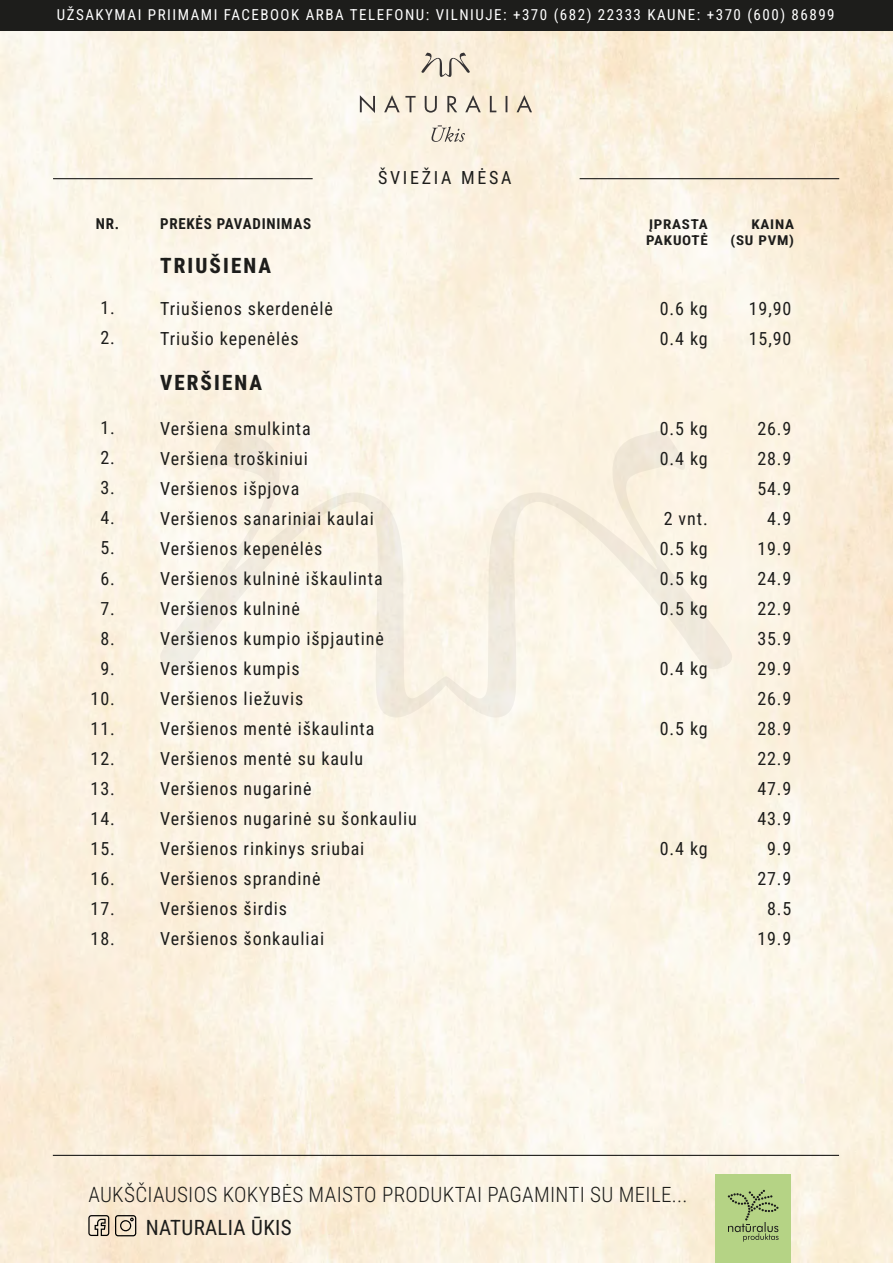
<style>
.page{position:relative;width:893px;height:1263px;background:#fff}
.page>*{position:absolute;margin:0;border:0;box-sizing:border-box;transform-origin:0 0}
.t1{font:300 21px "Roboto Condensed";letter-spacing:.015em;color:#1d1d1b}
.t2{font:800 21px "Roboto Condensed";letter-spacing:.1em;color:#1d1d1b}
.t3{font:21px "Roboto Condensed";letter-spacing:.015em;color:#1d1d1b}
.t4{font:18px/30px "Roboto Condensed";letter-spacing:.05em;color:#1d1d1b}
.t5{font:18px "Roboto Condensed";letter-spacing:.15em;color:#1d1d1b}
.t6{font:15px "Roboto Condensed";letter-spacing:.1em;color:#fff}
.t7{font:700 15px "Roboto Condensed";letter-spacing:.05em;color:#1d1d1b}
.t8{font:700 13.35px/16px "Roboto Condensed";letter-spacing:.05em;color:#1d1d1b;text-align:right;scale:1.12 1}
</style>
<div class="page">
<svg style="left:160px;top:431px;width:572px;height:287px;background:#f9f3e5"></svg>
<hr style="left:53px;top:178px;width:260px;height:1px;background:#1d1d1b">
<hr style="left:579px;top:178px;width:260px;height:1px;background:#1d1d1b">
<hr style="left:53px;top:1155px;width:786px;height:1px;background:#1d1d1b">
<div style="left:715px;top:1174px;width:75px;height:89px;background:#b5d385"></div>
<svg style="left:727px;top:1190px;width:51px;height:52px"></svg>
<svg style="left:115px;top:1215px;width:21px;height:21px"></svg>
<svg style="left:88px;top:1215px;width:21px;height:21px"></svg>
<svg style="left:421px;top:53px;width:49px;height:24px"></svg>
<svg style="left:360px;top:95px;width:172px;height:18px;background:#d6cdbe"></svg>
<svg style="left:431px;top:125px;width:34px;height:17px"></svg>
<div style="left:0;top:0;width:893px;height:31px;background:#1d1d1b"></div>
<p class="t6" style="left:57px;top:4px;width:779px">UŽSAKYMAI PRIIMAMI FACEBOOK ARBA TELEFONU: VILNIUJE: +370 (682) 22333 KAUNE: +370 (600) 86899</p>
<p class="t7" style="left:96px;top:213px;width:25px">NR.</p>
<p class="t7" style="left:160px;top:213px;width:153px">PREKĖS PAVADINIMAS</p>
<p class="t4" style="left:100px;top:292px;width:16px">1.<br>2.</p>
<p class="t2" style="left:160px;top:250px;width:113px">TRIUŠIENA</p>
<p class="t4" style="left:160px;top:292px;width:174px">Triušienos skerdenėlė<br>Triušio kepenėlės</p>
<p class="t2" style="left:160px;top:368px;width:104px">VERŠIENA</p>
<p class="t5" style="left:378px;top:165px;width:135px">ŠVIEŽIA MĖSA</p>
<p class="t4" style="left:91px;top:412px;width:26px;text-align:center">1.<br>2.<br>3.<br>4.<br>5.<br>6.<br>7.<br>8.<br>9.<br>10.<br>11.<br>12.<br>13.<br>14.<br>15.<br>16.<br>17.<br>18.</p>
<p class="t4" style="left:160px;top:412px;width:258px">Veršiena smulkinta<br>Veršiena troškiniui<br>Veršienos išpjova<br>Veršienos sanariniai kaulai<br>Veršienos kepenėlės<br>Veršienos kulninė iškaulinta<br>Veršienos kulninė<br>Veršienos kumpio išpjautinė<br>Veršienos kumpis<br>Veršienos liežuvis<br>Veršienos mentė iškaulinta<br>Veršienos mentė su kaulu<br>Veršienos nugarinė<br>Veršienos nugarinė su šonkauliu<br>Veršienos rinkinys sriubai<br>Veršienos sprandinė<br>Veršienos širdis<br>Veršienos šonkauliai</p>
<p class="t8" style="left:646px;top:215px;width:56px;text-align:left">ĮPRASTA<br>PAKUOTĖ</p>
<p class="t4" style="left:659px;top:293px;width:49px">0.6 kg<br>0.4 kg</p>
<p class="t8" style="left:730px;top:215px;width:58px">KAINA (SU PVM)</p>
<p class="t4" style="left:748px;top:293px;width:44px">19,90<br>15,90</p>
<p class="t4" style="left:659px;top:413px;width:49px">0.5 kg<br>0.4 kg</p>
<p class="t4" style="left:659px;top:503px;width:49px;text-align:justify">2 vnt.<br>0.5 kg 0.5 kg 0.5 kg</p>
<p class="t4" style="left:659px;top:653px;width:49px">0.4 kg</p>
<p class="t4" style="left:659px;top:713px;width:49px">0.5 kg</p>
<p class="t4" style="left:659px;top:833px;width:49px">0.4 kg</p>
<p class="t4" style="left:757px;top:413px;width:36px;text-align:center">26.9<br>28.9<br>54.9<br>4.9<br>19.9<br>24.9<br>22.9<br>35.9<br>29.9<br>26.9<br>28.9<br>22.9<br>47.9<br>43.9<br>9.9<br>27.9<br>8.5<br>19.9</p>
<p class="t1" style="left:88px;top:1179px;width:600px">AUKŠČIAUSIOS KOKYBĖS MAISTO PRODUKTAI PAGAMINTI SU MEILE...</p>
<p class="t3" style="left:146px;top:1212px;width:147px">NATURALIA ŪKIS</p>
</div>
